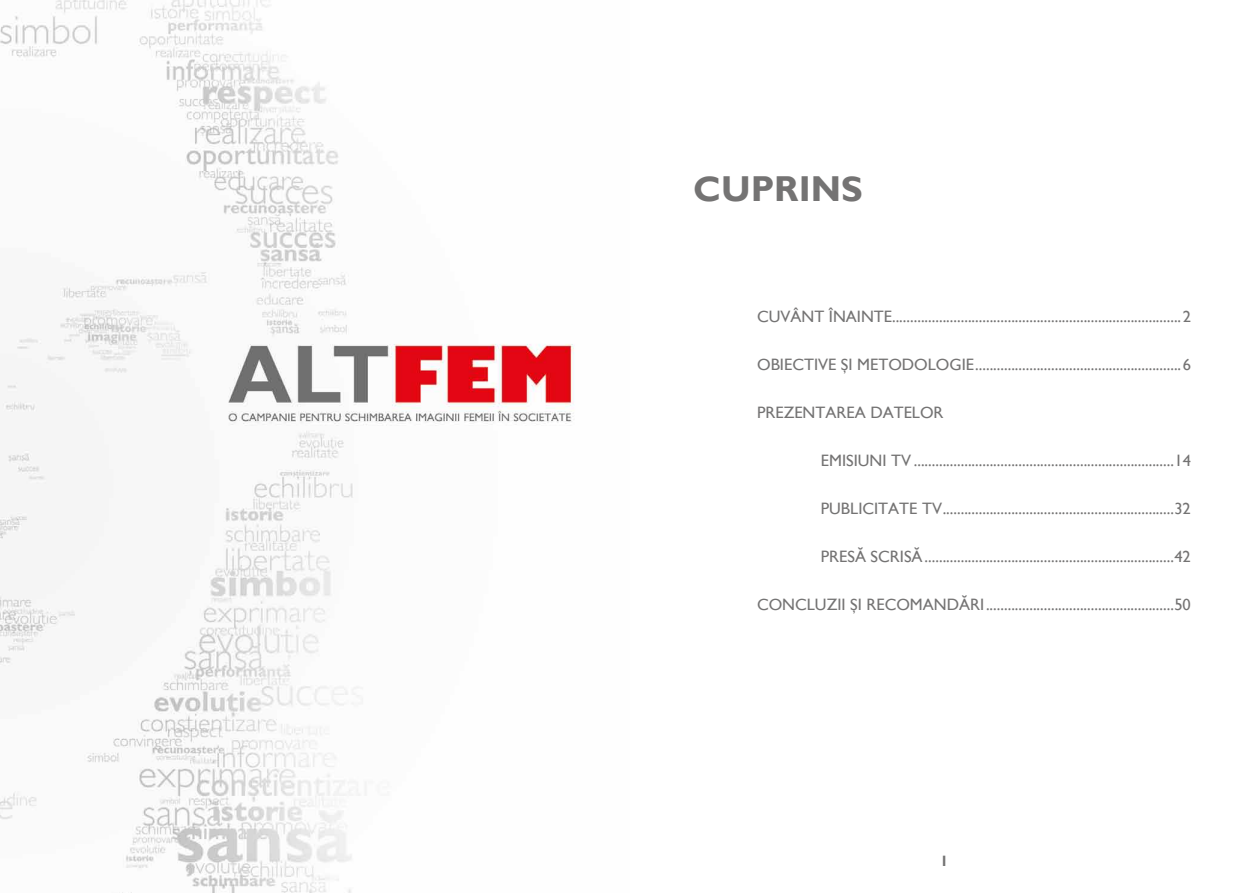
<style>
.page{position:relative;width:1259px;height:893px;background:#fff}
.page>*{position:absolute;margin:0;border:0;box-sizing:border-box;transform-origin:0 0}
.t1{font:700 36px "Gill Sans RO";color:#747373}
.t2{font:16.5px "Gill Sans RO";color:#747373}
.t3{font:700 15px "Gill Sans RO";color:#747373}
</style>
<div class="page">
<img style="left:0;top:0;width:574px;height:893px">
<h1 class="t1" style="left:693px;top:167px;width:171px">CUPRINS</h1>
<p class="t2" style="left:757px;top:307px;width:435px">CUVÂNT ÎNAINTE................................................................................2</p>
<p class="t2" style="left:757px;top:355px;width:435px">OBIECTIVE ȘI METODOLOGIE.........................................................6</p>
<p class="t2" style="left:757px;top:403px;width:188px">PREZENTAREA DATELOR</p>
<p class="t2" style="left:821px;top:451px;width:371px">EMISIUNI TV ........................................................................14</p>
<p class="t2" style="left:821px;top:499px;width:371px">PUBLICITATE TV................................................................32</p>
<p class="t2" style="left:821px;top:547px;width:371px">PRESĂ SCRISĂ.....................................................................42</p>
<p class="t2" style="left:757px;top:595px;width:435px">CONCLUZII ȘI RECOMANDĂRI....................................................50</p>
<p class="t3" style="left:940px;top:852px;width:10px">1</p>
</div>
